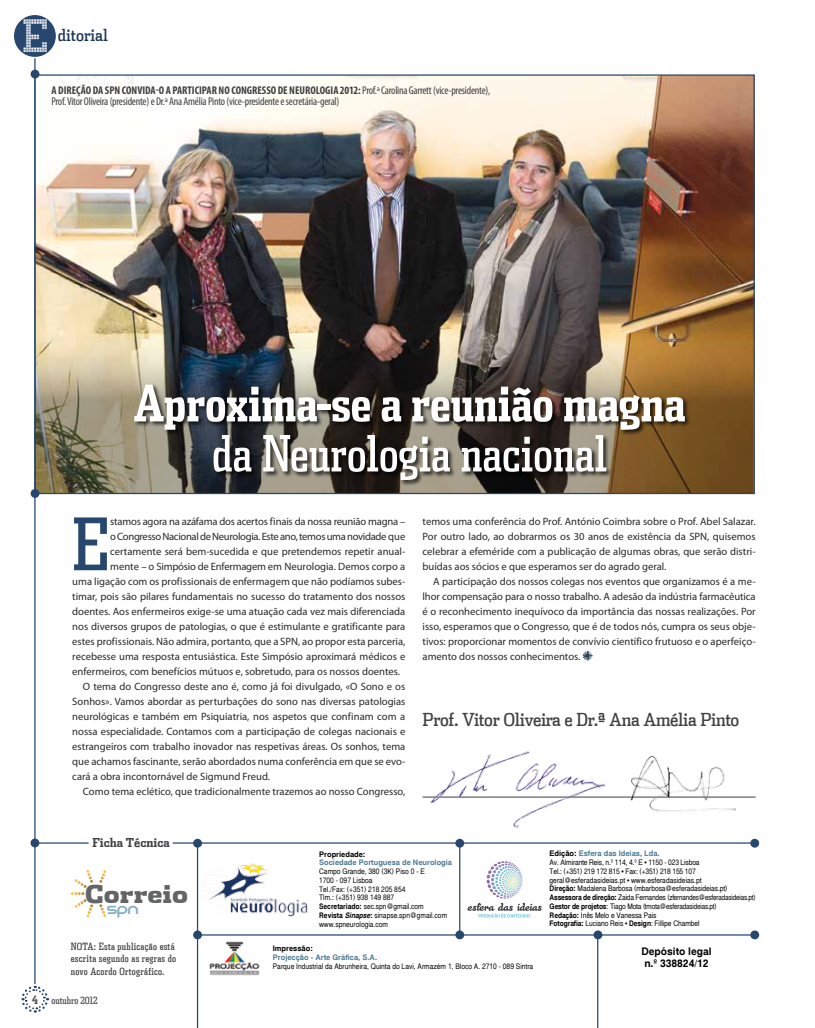
<style>
.page{position:relative;width:815px;height:1028px;background:#fff}
.page>*{position:absolute;margin:0;border:0;box-sizing:border-box;transform-origin:0 0}
.t1{font:72.38px "Dispatch Comp";color:#27476f}
.t2{font:700 50px "Dispatch Comp Tab";color:#fff}
.t3{font:50px "Dispatch Comp Tab";color:#fff}
.t4{font:900 24.38px "Dispatch";color:#636466}
.t5{font:18.12px "REZ";color:#80adc6;scale:1.22 1}
.t6{font:17.88px "Dispatch Cond";letter-spacing:-.02em;color:#414042}
.t7{font:16.25px "Dispatch Cond Tab";color:#183452}
.t8{font:700 12.25px "Dispatch Cond Tab";color:#414042}
.t9{font:condensed 11.25px/11.2px "Myriad Pro";letter-spacing:-.02em;color:#414042}
.t10{font:700 condensed 11.25px "Myriad Pro";color:#414042}
.t11{font:10.62px/15px "Myriad Pro";color:#292829;text-align:justify}
.t12{font:10.62px "Myriad Pro";letter-spacing:-.03em;color:#292829}
.t13{font:10.62px "Myriad Pro";letter-spacing:-.02em;color:#292829}
.t14{font:700 10.25px/12px "Helsinki";color:#000}
.t15{font:10px/12.5px "Dispatch Comp";letter-spacing:.03em;color:#414042}
.t16{font:10px "Dispatch Comp";color:#4d4d4f}
.t17{font:7.5px/8.8px "Helsinki";letter-spacing:-.01em;color:#000;scale:.89 1}
.t18{font:700 7.5px "Helsinki";color:#4d7b94}
.t19{font:700 7.5px "Helsinki";color:#000}
.s1{font-weight:700}
.s2{font-weight:700;font-size:11.25px}
.s3{font-weight:700;font-style:italic}
.s4{font-weight:700;color:#4d7b94}
</style>
<div class="page">
<svg style="left:99px;top:870px;width:7px;height:13px"></svg>
<svg style="left:99px;top:904px;width:7px;height:13px"></svg>
<svg style="left:71px;top:870px;width:22px;height:47px"></svg>
<div style="left:31px;top:838px;width:8px;height:9px;background:#27476f;border-radius:50%"></div>
<div style="left:193px;top:930px;width:9px;height:9px;background:#27476f;border-radius:50%"></div>
<div style="left:455px;top:930px;width:9px;height:9px;background:#27476f;border-radius:50%"></div>
<div style="left:594px;top:930px;width:8px;height:9px;background:#27476f;border-radius:50%"></div>
<div style="left:750px;top:930px;width:9px;height:9px;background:#27476f;border-radius:50%"></div>
<svg style="left:455px;top:838px;width:9px;height:9px"></svg>
<svg style="left:193px;top:838px;width:9px;height:9px"></svg>
<div style="left:750px;top:838px;width:9px;height:9px;background:#27476f;border-radius:50%"></div>
<hr style="left:35px;top:842px;width:54px;height:1px;background:#27476f">
<hr style="left:173px;top:842px;width:582px;height:1px;background:#27476f">
<hr style="left:197px;top:934px;width:558px;height:1px;background:#27476f">
<hr style="left:459px;top:843px;width:1px;height:91px;background:#27476f">
<hr style="left:597px;top:935px;width:1px;height:93px;background:#27476f">
<hr style="left:197px;top:843px;width:1px;height:185px;background:#27476f">
<img style="left:209px;top:863px;width:99px;height:53px">
<img style="left:209px;top:941px;width:51px;height:35px">
<svg style="left:468px;top:861px;width:74px;height:57px"></svg>
<svg style="left:582px;top:651px;width:10px;height:9px"></svg>
<hr style="left:423px;top:796px;width:333px;height:1px;background:#636466">
<img style="left:429px;top:751px;width:179px;height:77px">
<img style="left:613px;top:755px;width:142px;height:57px">
<img style="left:36px;top:76px;width:717px;height:253px">
<div style="left:31px;top:70px;width:8px;height:8px;background:#27476f;border-radius:50%"></div>
<img style="left:36px;top:329px;width:717px;height:164px">
<div style="left:133px;top:383px;width:558px;height:103px;background:#000;opacity:.75"></div>
<div style="left:31px;top:489px;width:8px;height:9px;background:#27476f;border-radius:50%"></div>
<svg style="left:21px;top:985px;width:29px;height:28px"></svg>
<hr style="left:34px;top:58px;width:2px;height:926px;background:#27476f">
<div style="left:14px;top:15px;width:42px;height:42px;background:#27476f;border-radius:50%"></div>
<img style="left:20px;top:17px;width:30px;height:38px">
<h3 class="t7" style="left:58px;top:25px;width:52px">ditorial</h3>
<p class="t10" style="left:51px;top:83px;width:207px">A DIREÇÃO DA SPN CONVIDA-O A PARTICIPAR NO CONGRESSO</p>
<p class="t9" style="left:51px;top:84px;width:440px;text-indent:226px"><span class="s1">DE NE UROLOGIA 2012:</span>Prof.ª Carolina Garrett (vice-presidente),<br>Prof. Vitor Oliveira (presidente) e Dr.ª Ana Amélia Pinto (vice-presidente e secretária-geral)</p>
<h2 class="t2" style="left:133px;top:372px;width:554px">Aproxima-se a reunião magna</h2>
<h2 class="t3" style="left:212px;top:423px;width:397px">da Neurologia nacional</h2>
<h1 class="t1" style="left:72px;top:500px;width:34px">E</h1>
<p class="t13" style="left:110px;top:515px;width:297px">stamos agora na azáfama dos acertos finais da nossa reunião magna –</p>
<p class="t12" style="left:110px;top:530px;width:297px">o Congresso Nacional de Neurologia. Este ano, temos uma novidade que</p>
<p class="t11" style="left:110px;top:544px;width:297px">certamente será bem-sucedida e que pretendemos repetir anual-</p>
<p class="t11" style="left:110px;top:559px;width:297px">mente – o Simpósio de Enfermagem em Neurologia. Demos corpo a</p>
<p class="t11" style="left:72px;top:574px;width:335px">uma ligação com os profissionais de enfermagem que não podíamos subes-</p>
<p class="t11" style="left:72px;top:589px;width:335px">timar, pois são pilares fundamentais no sucesso do tratamento dos nossos</p>
<p class="t11" style="left:72px;top:604px;width:335px">doentes. Aos enfermeiros exige-se uma atuação cada vez mais diferenciada</p>
<p class="t11" style="left:72px;top:619px;width:335px">nos diversos grupos de patologias, o que é estimulante e gratificante para</p>
<p class="t11" style="left:72px;top:634px;width:335px">estes profissionais. Não admira, portanto, que a SPN, ao propor esta parceria,</p>
<p class="t11" style="left:72px;top:649px;width:335px">recebesse uma resposta entusiástica. Este Simpósio aproximará médicos e</p>
<p class="t11" style="left:72px;top:664px;width:329px">enfermeiros, com benefícios mútuos e, sobretudo, para os nossos doentes.</p>
<p class="t11" style="left:83px;top:679px;width:324px">O tema do Congresso deste ano é, como já foi divulgado, «O Sono e os</p>
<p class="t11" style="left:72px;top:694px;width:335px">Sonhos». Vamos abordar as perturbações do sono nas diversas patologias</p>
<p class="t11" style="left:72px;top:709px;width:335px">neurológicas e também em Psiquiatria, nos aspetos que confinam com a</p>
<p class="t11" style="left:72px;top:724px;width:335px">nossa especialidade. Contamos com a participação de colegas nacionais e</p>
<p class="t11" style="left:72px;top:739px;width:335px">estrangeiros com trabalho inovador nas respetivas áreas. Os sonhos, tema</p>
<p class="t11" style="left:72px;top:754px;width:335px">que achamos fascinante, serão abordados numa conferência em que se evo-</p>
<p class="t11" style="left:72px;top:769px;width:199px">cará a obra incontornável de Sigmund Freud.</p>
<p class="t11" style="left:83px;top:784px;width:324px">Como tema eclético, que tradicionalmente trazemos ao nosso Congresso,</p>
<p class="t8" style="left:92px;top:835px;width:79px">Ficha Técnica</p>
<p class="t11" style="left:423px;top:514px;width:335px">temos uma conferência do Prof. António Coimbra sobre o Prof. Abel Salazar.<br>Por outro lado, ao dobrarmos os 30 anos de existência da SPN, quisemos celebrar a efeméride com a publicação de algumas obras, que serão distri&shy;buídas aos sócios e que esperamos ser do agrado geral.</p>
<p class="t11" style="left:423px;top:574px;width:335px;text-indent:11px">A participação dos nossos colegas nos eventos que organizamos é a me&shy;lhor compensação para o nosso trabalho. A adesão da indústria farmacêutica é o reconhecimento inequívoco da importância das nossas realizações. Por isso, esperamos que o Congresso, que é de todos nós, cumpra os seus obje&shy;tivos: proporcionar momentos de convívio científico frutuoso e o aperfeiço&shy;amento dos nossos conhecimentos.</p>
<h3 class="t6" style="left:423px;top:708px;width:318px">Prof. Vitor Oliveira e Dr.ª Ana Amélia Pinto</h3>
<h3 class="t4" style="left:85px;top:875px;width:104px">Correio</h3>
<h3 class="t5" style="left:107px;top:902px;width:27px">spn</h3>
<p class="t15" style="left:71px;top:939px;width:107px">NOTA: Esta publicação está escrita segundo as regras do novo Acordo Ortográfico.</p>
<p class="t16" style="left:32px;top:993px;width:67px"><span class="s2">4</span> outubro 2012</p>
<p class="t19" style="left:319px;top:848px;width:48px">Propriedade:</p>
<p class="t18" style="left:319px;top:857px;width:134px">Sociedade Portuguesa de Neurologia</p>
<p class="t17" style="left:319px;top:866px;width:145px">Campo Grande, 380 (3K) Piso 0 - E<br>1700 - 097 Lisboa<br>Tel./Fax: (+351) 218 205 854<br>Tlm.: (+351) 938 149 887<br><span class="s1">Secretariado:</span> sec.spn@gmail.com<br><span class="s1">Revista</span> <span class="s3">Sinapse</span><span class="s1">:</span> sinapse.spn@gmail.com www.spneurologia.com</p>
<p class="t19" style="left:273px;top:943px;width:42px">Impressão:</p>
<p class="t18" style="left:273px;top:952px;width:106px">Projecção - Arte Gráfica, S.A.</p>
<p class="t17" style="left:273px;top:961px;width:294px">Parque Industrial da Abrunheira, Quinta do Lavi, Armazém 1, Bloco A. 2710 - 089 Sintra</p>
<p class="t17" style="left:550px;top:849px;width:233px"><span class="s1">Edição:</span> <span class="s4">Esfera das Ideias, Lda.<br></span>Av. Almirante Reis, n.º 114, 4.º E • 1150 - 023 Lisboa<br>Tel.: (+351) 219 172 815 • Fax: (+351) 218 155 107 geral@esferadasideias.pt • www.esferadasideias.pt<br><span class="s1">Direção:</span> Madalena Barbosa (mbarbosa@esferadasideias.pt)<br><span class="s1">Assessora de direção:</span> Zaida Fernandes (zfernandes@esferadasideias.pt)<br><span class="s1">Gestor de projetos</span>: Tiago Mota (tmota@esferadasideias.pt)<br><span class="s1">Redação:</span> Inês Melo e Vanessa Pais<br><span class="s1">Fotografia:</span> Luciano Reis • <span class="s1">Design</span>: Fillipe Chambel</p>
<p class="t14" style="left:641px;top:945px;width:72px">Depósito legal n.º 338824/12</p>
</div>
